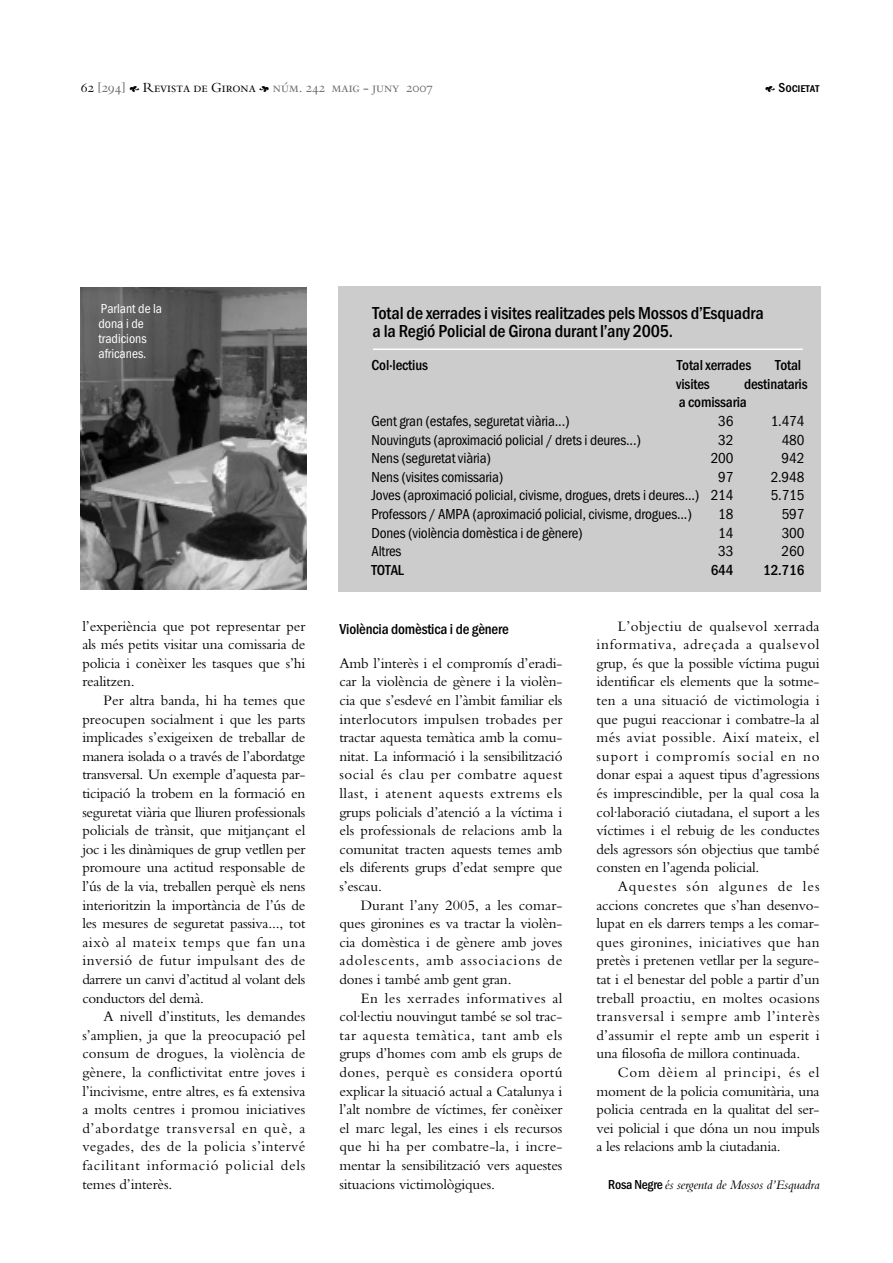
<style>
.page{position:relative;width:893px;height:1263px;background:#fff}
.page>*{position:absolute;margin:0;border:0;box-sizing:border-box;transform-origin:0 0}
.t1{font:700 18px/18.6px "Franklin Gothic Cond";letter-spacing:-.01em;color:#000}
.t2{font:15px/18.6px "Bembo";letter-spacing:-.01em;color:#000;text-align:justify}
.t3{font:15px "Franklin Gothic Cond";letter-spacing:-.01em;color:#000}
.t4{font:700 15px/18.6px "Franklin Gothic Cond";letter-spacing:-.01em;color:#000}
.t5{font:13.5px "Bergamo Sm Caps";color:#666}
.t6{font:13.5px/15px "Franklin Gothic Cond";color:#fff}
.t7{font:italic 13.5px "Bembo";letter-spacing:-.015em;color:#000}
.t8{font:700 13.5px "Franklin Gothic Cond Sm Caps";letter-spacing:-.01em;color:#000}
.s1{color:#000}
.s2{font-family:"Botanical";color:#000}
.s3{font-family:"Botanical";font-weight:400}
.s4{font-family:"Franklin Gothic Cond";font-weight:700;font-style:normal}
</style>
<div class="page">
<div style="left:338px;top:286px;width:483px;height:306px;background:#ccc"></div>
<hr style="left:373px;top:349px;width:429px;height:1px;background:#fff">
<img style="left:81px;top:288px;width:225px;height:302px">
<p class="t5" style="left:81px;top:80px;width:354px"><span class="s1">62</span> [294] <span class="s2">E</span> <span class="s1">Revista de Girona</span> <span class="s2">F</span> núm. 242 maig - juny 2007</p>
<p class="t8" style="left:765px;top:80px;width:56px"><span class="s3">E</span> Societat</p>
<p class="t6" style="left:98px;top:302px;width:65px">Parlant de la dona i de tradicions africanes.</p>
<p class="t2" style="left:82px;top:618px;width:224px">l’experiència que pot representar per als més petits visitar una comissaria de policia i conèixer les tasques que s’hi realitzen.</p>
<p class="t2" style="left:82px;top:692px;width:224px;text-indent:21px">Per altra banda, hi ha temes que preocupen socialment i que les parts implicades s’exigeixen de treballar de manera isolada o a través de l’abordatge transversal. Un exemple d’aquesta par&shy;ticipació la trobem en la formació en seguretat viària que lliuren professionals policials de trànsit, que mitjançant el joc i les dinàmiques de grup vetllen per promoure una actitud responsable de l’ús de la via, treballen perquè els nens interioritzin la importància de l’ús de les mesures de seguretat passiva..., tot això al mateix temps que fan una inversió de futur impulsant des de darrere un canvi d’actitud al volant dels conductors del demà.</p>
<p class="t2" style="left:82px;top:1009px;width:224px;text-indent:21px">A nivell d’instituts, les demandes s’amplien, ja que la preocupació pel consum de drogues, la violència de gènere, la conflictivitat entre joves i l’incivisme, entre altres, es fa extensiva a molts centres i promou iniciatives d’abordatge transversal en què, a vegades, des de la policia s’intervé facilitant informació policial dels temes d’interès.</p>
<p class="t1" style="left:372px;top:305px;width:393px">Total de xerrades i visites realitzades pels Mossos d’Esquadra a la Regió Policial de Girona durant l’any 2005.</p>
<p class="t4" style="left:371px;top:357px;width:58px">Col·lectius</p>
<p class="t4" style="left:676px;top:357px;width:76px">Total xerrades</p>
<p class="t4" style="left:775px;top:357px;width:28px">Total</p>
<p class="t4" style="left:676px;top:376px;width:35px">visites</p>
<p class="t4" style="left:678px;top:376px;width:130px;text-indent:65px">destinataris a comissaria</p>
<p class="t3" style="left:371px;top:415px;width:200px">Gent gran (estafes, seguretat viària...)</p>
<p class="t3" style="left:718px;top:415px;width:17px">36</p>
<p class="t3" style="left:770px;top:415px;width:35px">1.474</p>
<p class="t3" style="left:371px;top:434px;width:271px">Nouvinguts (aproximació policial / drets i deures...)</p>
<p class="t3" style="left:718px;top:434px;width:17px">32</p>
<p class="t3" style="left:781px;top:434px;width:24px">480</p>
<p class="t3" style="left:371px;top:453px;width:121px">Nens (seguretat viària)</p>
<p class="t3" style="left:710px;top:453px;width:24px">200</p>
<p class="t3" style="left:781px;top:453px;width:24px">942</p>
<p class="t3" style="left:371px;top:471px;width:133px">Nens (visites comissaria)</p>
<p class="t3" style="left:718px;top:471px;width:17px">97</p>
<p class="t3" style="left:770px;top:471px;width:35px">2.948</p>
<p class="t3" style="left:371px;top:490px;width:363px">Joves (aproximació policial, civisme, drogues, drets i deures...) 214</p>
<p class="t3" style="left:770px;top:490px;width:35px">5.715</p>
<p class="t3" style="left:371px;top:508px;width:322px">Professors / AMPA (aproximació policial, civisme, drogues...)</p>
<p class="t3" style="left:718px;top:508px;width:17px">18</p>
<p class="t3" style="left:781px;top:508px;width:24px">597</p>
<p class="t3" style="left:371px;top:527px;width:213px">Dones (violència domèstica i de gènere)</p>
<p class="t3" style="left:718px;top:527px;width:17px">14</p>
<p class="t3" style="left:781px;top:527px;width:24px">300</p>
<p class="t3" style="left:371px;top:546px;width:31px">Altres</p>
<p class="t3" style="left:718px;top:546px;width:17px">33</p>
<p class="t3" style="left:781px;top:546px;width:24px">260</p>
<p class="t4" style="left:371px;top:562px;width:34px">TOTAL</p>
<p class="t4" style="left:710px;top:562px;width:24px">644</p>
<p class="t4" style="left:763px;top:562px;width:43px">12.716</p>
<p class="t4" style="left:339px;top:621px;width:171px">Violència domèstica i de gènere</p>
<p class="t2" style="left:339px;top:655px;width:224px">Amb l’interès i el compromís d’eradi&shy;car la violència de gènere i la violèn&shy;cia que s’esdevé en l’àmbit familiar els interlocutors impulsen trobades per tractar aquesta temàtica amb la comu&shy;nitat. La informació i la sensibilització social és clau per combatre aquest llast, i atenent aquests extrems els grups policials d’atenció a la víctima i els professionals de relacions amb la comunitat tracten aquests temes amb els diferents grups d’edat sempre que s’escau.</p>
<p class="t2" style="left:339px;top:897px;width:224px;text-indent:21px">Durant l’any 2005, a les comar&shy;ques gironines es va tractar la violèn&shy;cia domèstica i de gènere amb joves adolescents, amb associacions de dones i també amb gent gran.</p>
<p class="t2" style="left:339px;top:990px;width:224px;text-indent:21px">En les xerrades informatives al col·lectiu nouvingut també se sol trac&shy;tar aquesta temàtica, tant amb els grups d’homes com amb els grups de dones, perquè es considera oportú explicar la situació actual a Catalunya i l’alt nombre de víctimes, fer conèixer el marc legal, les eines i els recursos que hi ha per combatre-la, i incre&shy;mentar la sensibilització vers aquestes situacions victimològiques.</p>
<p class="t2" style="left:596px;top:618px;width:224px;text-indent:21px">L’objectiu de qualsevol xerrada informativa, adreçada a qualsevol grup, és que la possible víctima pugui identificar els elements que la sotme&shy;ten a una situació de victimologia i que pugui reaccionar i combatre-la al més aviat possible. Així mateix, el suport i compromís social en no donar espai a aquest tipus d’agressions és imprescindible, per la qual cosa la col·laboració ciutadana, el suport a les víctimes i el rebuig de les conductes dels agressors són objectius que també consten en l’agenda policial.</p>
<p class="t2" style="left:596px;top:878px;width:224px;text-indent:21px">Aquestes són algunes de les accions concretes que s’han desenvo&shy;lupat en els darrers temps a les comar&shy;ques gironines, iniciatives que han pretès i pretenen vetllar per la segure&shy;tat i el benestar del poble a partir d’un treball proactiu, en moltes ocasions transversal i sempre amb l’interès d’assumir el repte amb un esperit i una filosofia de millora continuada.</p>
<p class="t2" style="left:596px;top:1064px;width:224px;text-indent:21px">Com dèiem al principi, és el moment de la policia comunitària, una policia centrada en la qualitat del ser&shy;vei policial i que dóna un nou impuls a les relacions amb la ciutadania.</p>
<p class="t7" style="left:608px;top:1180px;width:213px"><span class="s4">Rosa Negre</span> és sergenta de Mossos d’Esquadra</p>
</div>
